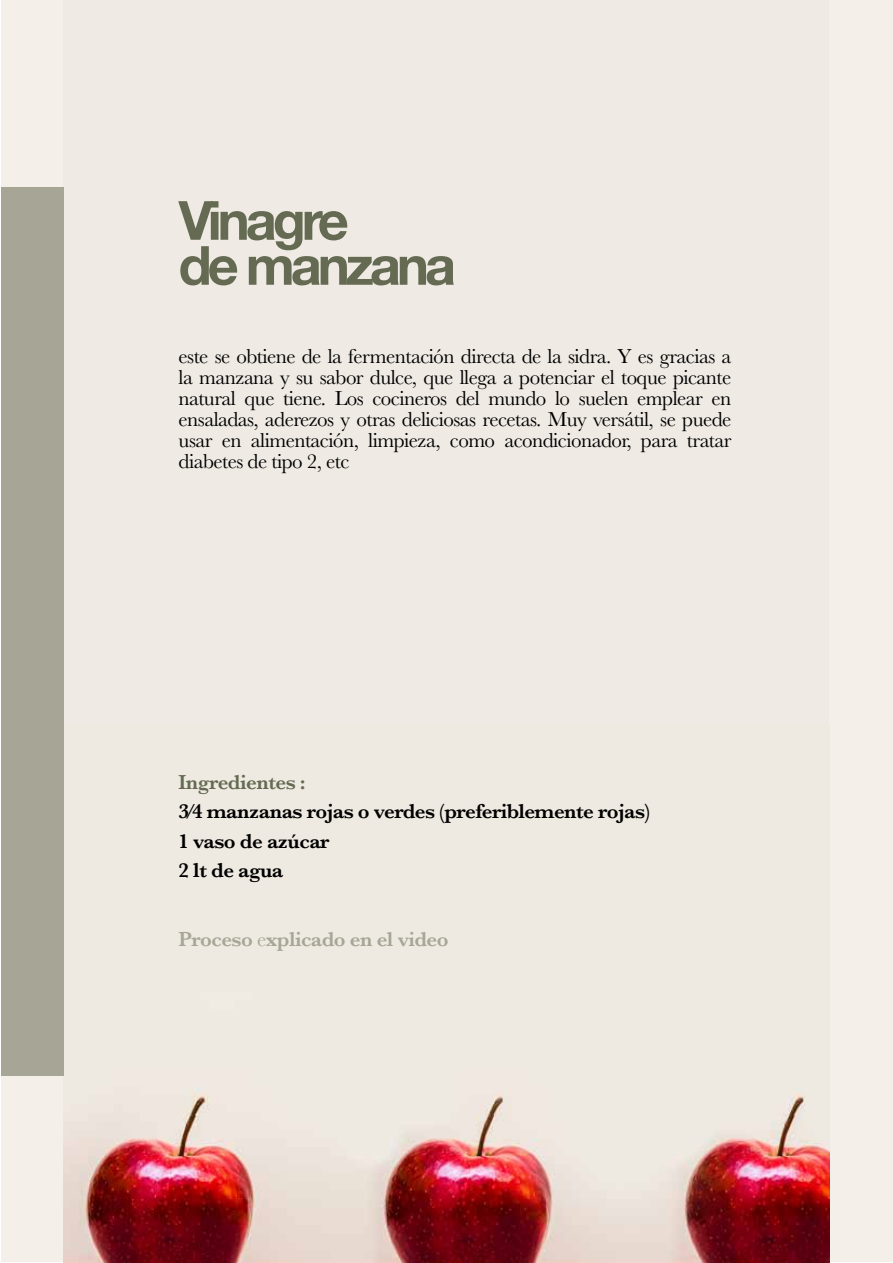
<style>
.page{position:relative;width:893px;height:1263px;background:#fff}
.page>*{position:absolute;margin:0;border:0;box-sizing:border-box;transform-origin:0 0}
.t1{font:700 54px/45px "Helvetica Neue";letter-spacing:-.075em;color:#656b52}
.t2{font:21px/21px "Baskerville";letter-spacing:-.025em;color:#000;text-align:justify}
.t3{font:600 21px/29.5px "Baskerville";letter-spacing:-.025em;color:#000}
.t4{font:600 21px "Baskerville";letter-spacing:-.025em;color:#a7a696}
.t5{font:600 21px "Baskerville";letter-spacing:-.025em;color:#656b52}
.s1{font-weight:400}
</style>
<div class="page">
<div style="left:1px;top:1px;width:891px;height:1261px;background:#f5efea"></div>
<div style="left:64px;top:1px;width:765px;height:1262px;background:#efeae4"></div>
<img style="left:64px;top:1094px;width:765px;height:169px">
<div style="left:1px;top:187px;width:63px;height:889px;background:#a7a696"></div>
<h1 class="t1" style="left:179px;top:199px;width:279px">Vinagre<br>de manzana</h1>
<p class="t2" style="left:179px;top:346px;width:554px">este se obtiene de la fermentación directa de la sidra. Y es gracias a la manzana y su sabor dulce, que llega a potenciar el toque picante natural que tiene. Los cocineros del mundo lo suelen emplear en ensaladas, aderezos y otras deliciosas recetas. Muy versátil, se puede usar en alimentación, limpieza, como acondicionador, para tratar diabetes de tipo 2, etc</p>
<p class="t5" style="left:179px;top:767px;width:129px">Ingredientes :</p>
<p class="t3" style="left:179px;top:796px;width:473px">3⁄4 manzanas rojas o verdes (preferiblemente rojas)<br>1 vaso de azúcar<br>2 lt de agua</p>
<p class="t4" style="left:179px;top:925px;width:271px">Proceso <span class="s1">e</span>xplicado en el video</p>
</div>
